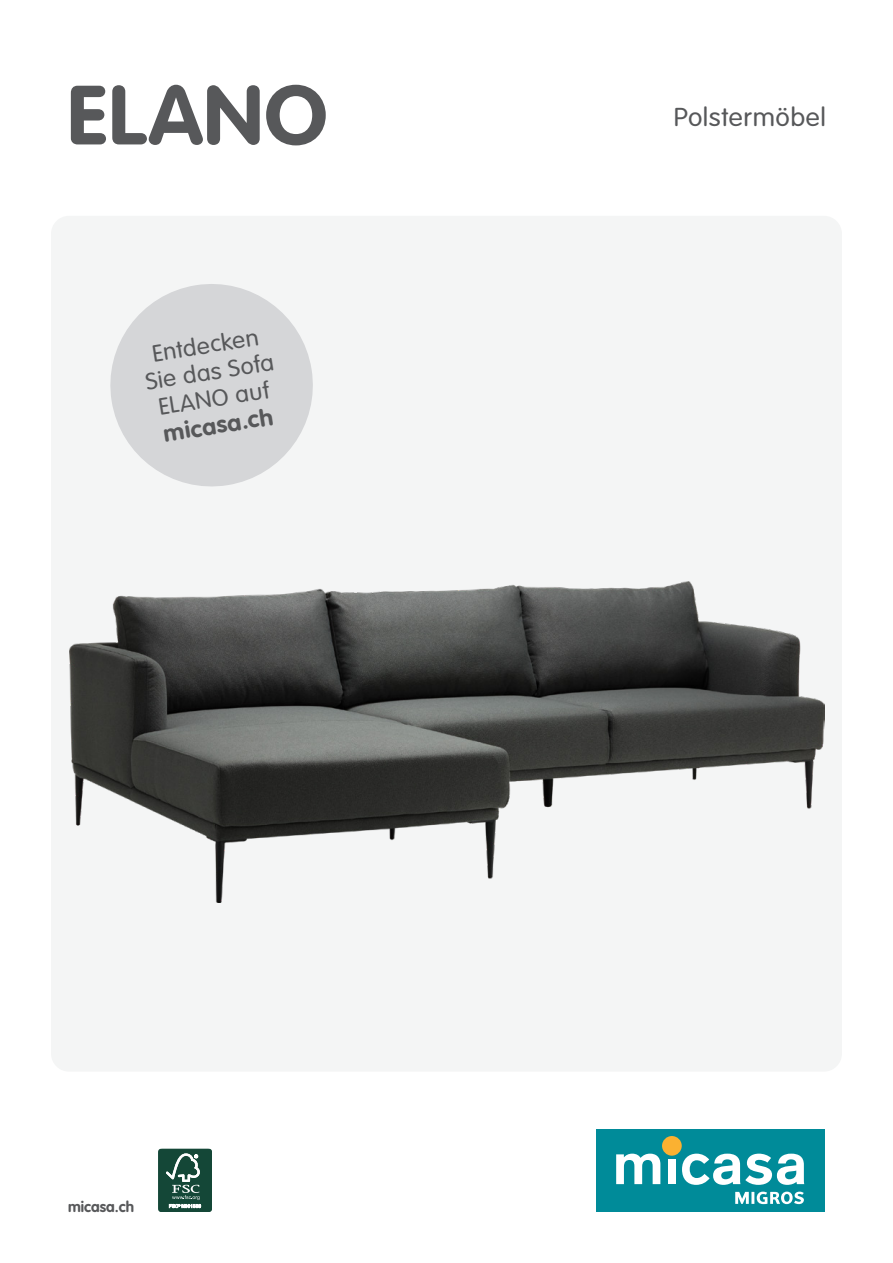
<style>
.page{position:relative;width:893px;height:1263px;background:#fff}
.page>*{position:absolute;margin:0;border:0;box-sizing:border-box;transform-origin:0 0}
.t1{font:700 82.5px "VAG Rounded Std";letter-spacing:.015em;color:#57585a;scale:1.05 1}
.t2{font:300 25.5px "VAG Rounded Std";letter-spacing:.02em;color:#57585a;scale:1.05 1}
.t3{font:300 23.25px/27px "VAG Rounded Std";color:#57585a;text-align:center;scale:1.05 1}
.t4{font:700 23.25px "VAG Rounded Std";color:#57585a;scale:1.05 1}
.t5{font:700 15px "VAG Rounded Std";color:#57585a}
</style>
<div class="page">
<div style="left:596px;top:1129px;width:228px;height:82px;background:#008b99"></div>
<svg style="left:735px;top:1191px;width:69px;height:13px"></svg>
<svg style="left:616px;top:1153px;width:44px;height:31px"></svg>
<div style="left:662px;top:1136px;width:20px;height:20px;background:#fbb131;border-radius:50%"></div>
<div style="left:668px;top:1159px;width:8px;height:25px;background:#fff"></div>
<svg style="left:682px;top:1153px;width:122px;height:32px"></svg>
<div style="left:51px;top:216px;width:791px;height:855px;background:#f4f5f5;border-radius:18px"></div>
<img style="left:69px;top:582px;width:756px;height:320px">
<svg style="left:110px;top:284px;width:203px;height:203px;fill:#d5d6d8"></svg>
<div style="left:158px;top:1149px;width:54px;height:63px;background:#144737;border-radius:3px"></div>
<div style="left:158px;top:1149px;width:54px;height:63px;border:1px solid #144737;border-radius:3px"></div>
<svg style="left:166px;top:1153px;width:35px;height:55px"></svg>
<h1 class="t1" style="left:67px;top:67px;width:249px">ELANO</h1>
<p class="t3" style="left:140px;top:343px;width:125px;rotate:-9deg">Entdecken<br>Sie das Sofa<br>ELANO auf</p>
<p class="t4" style="left:161px;top:420px;width:107px;rotate:-9deg">micasa.ch</p>
<p class="t5" style="left:68px;top:1198px;width:67px">micasa.ch</p>
<p class="t2" style="left:674px;top:103px;width:146px">Polstermöbel</p>
</div>
